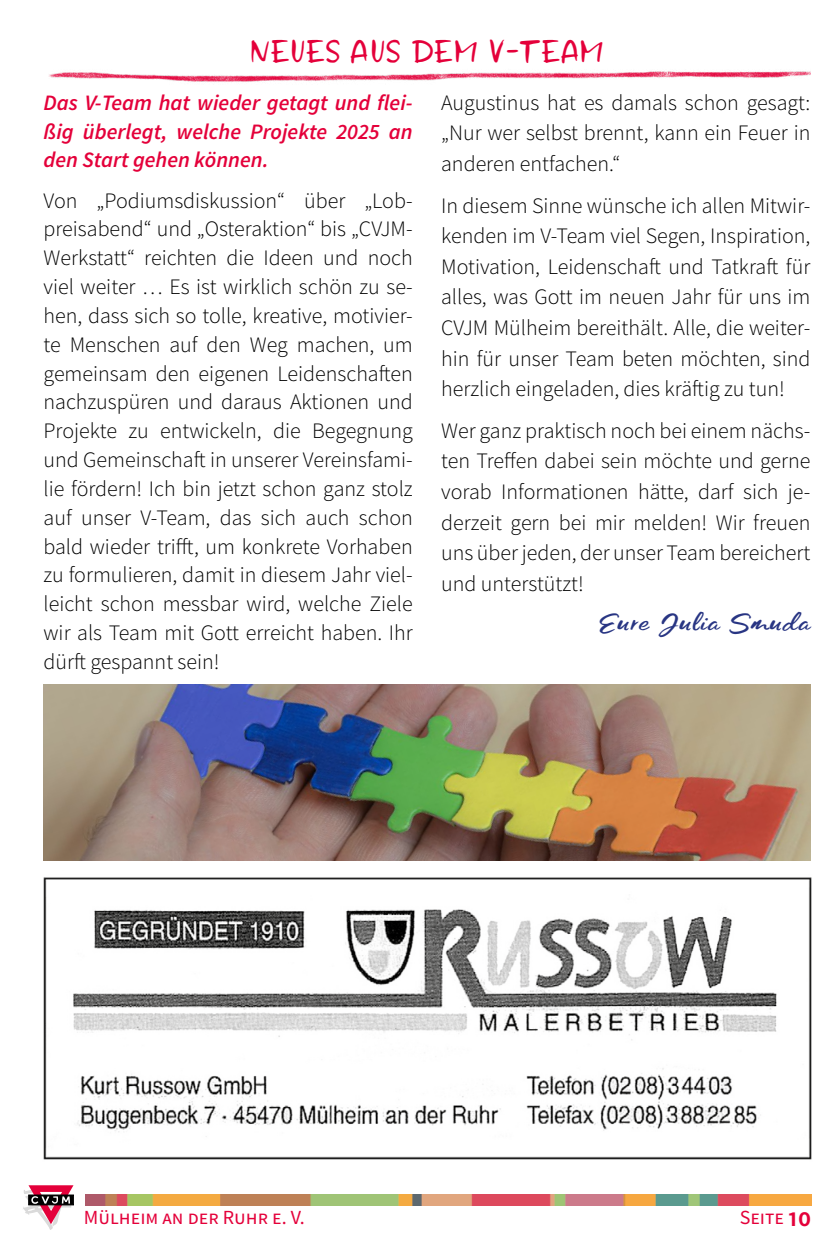
<style>
.page{position:relative;width:840px;height:1242px;background:#fff}
.page>*{position:absolute;margin:0;border:0;box-sizing:border-box;transform-origin:0 0}
.t1{font:24px "Los Banditos Sans";color:#e4003a}
.t2{font:300 22px/28.8px "Source Sans Pro";color:#000;text-align:justify}
.t3{font:italic 600 22px/28.8px "Source Sans Pro";color:#e4003a;text-align:justify}
.t4{font:20px "Source Sans Pro";color:#e4003a}
.t5{font:18px "Los Banditos Script";letter-spacing:.08em;color:#283583;scale:1.15 1}
.s1{font-weight:600;font-size:26px}
</style>
<div class="page">
<img style="left:85px;top:1195px;width:726px;height:10px">
<img style="left:43px;top:877px;width:769px;height:283px">
<svg style="left:23px;top:1185px;width:50px;height:45px"></svg>
<img style="left:49px;top:71px;width:761px;height:11px">
<img style="left:43px;top:685px;width:767px;height:175px">
<p class="t1" style="left:249px;top:40px;width:356px">NEUES AUS DEM V-TEAM</p>
<p class="t3" style="left:43px;top:88px;width:370px">Das V-Team hat wieder getagt und flei&shy;ßig überlegt, welche Projekte 2025 an den Start gehen können.</p>
<p class="t2" style="left:43px;top:186px;width:370px">Von „Podiumsdiskussion“ über „Lob&shy;preisabend“ und „Osteraktion“ bis „CVJM-Werkstatt“ reichten die Ideen und noch viel weiter … Es ist wirklich schön zu se&shy;hen, dass sich so tolle, kreative, motivier&shy;te Menschen auf den Weg machen, um gemeinsam den eigenen Leidenschaften nachzuspüren und daraus Aktionen und Projekte zu entwickeln, die Begegnung und Gemeinschaft in unserer Vereinsfami&shy;lie fördern! Ich bin jetzt schon ganz stolz auf unser V-Team, das sich auch schon bald wieder trifft, um konkrete Vorhaben zu formulieren, damit in diesem Jahr viel&shy;leicht schon messbar wird, welche Ziele wir als Team mit Gott erreicht haben. Ihr dürft gespannt sein!</p>
<p class="t2" style="left:441px;top:87px;width:370px;line-height:30.6px">Augustinus hat es damals schon gesagt: „Nur wer selbst brennt, kann ein Feuer in anderen entfachen.“</p>
<p class="t2" style="left:441px;top:190px;width:370px;line-height:30.6px">In diesem Sinne wünsche ich allen Mitwir&shy;kenden im V-Team viel Segen, Inspiration, Motivation, Leidenschaft und Tatkraft für alles, was Gott im neuen Jahr für uns im CVJM Mülheim bereithält. Alle, die weiter&shy;hin für unser Team beten möchten, sind herzlich eingeladen, dies kräftig zu tun!</p>
<p class="t2" style="left:441px;top:415px;width:370px;line-height:30.6px">Wer ganz praktisch noch bei einem nächs&shy;ten Treffen dabei sein möchte und gerne vorab Informationen hätte, darf sich je&shy;derzeit gern bei mir melden! Wir freuen uns über jeden, der unser Team bereichert und unterstützt!</p>
<p class="t5" style="left:599px;top:613px;width:184px">Eure Julia Smuda</p>
<p class="t4" style="left:84px;top:1204px;width:222px">Mülheim an der Ruhr e. V.</p>
<p class="t4" style="left:739px;top:1205px;width:73px">Seite <span class="s1">10</span></p>
</div>
